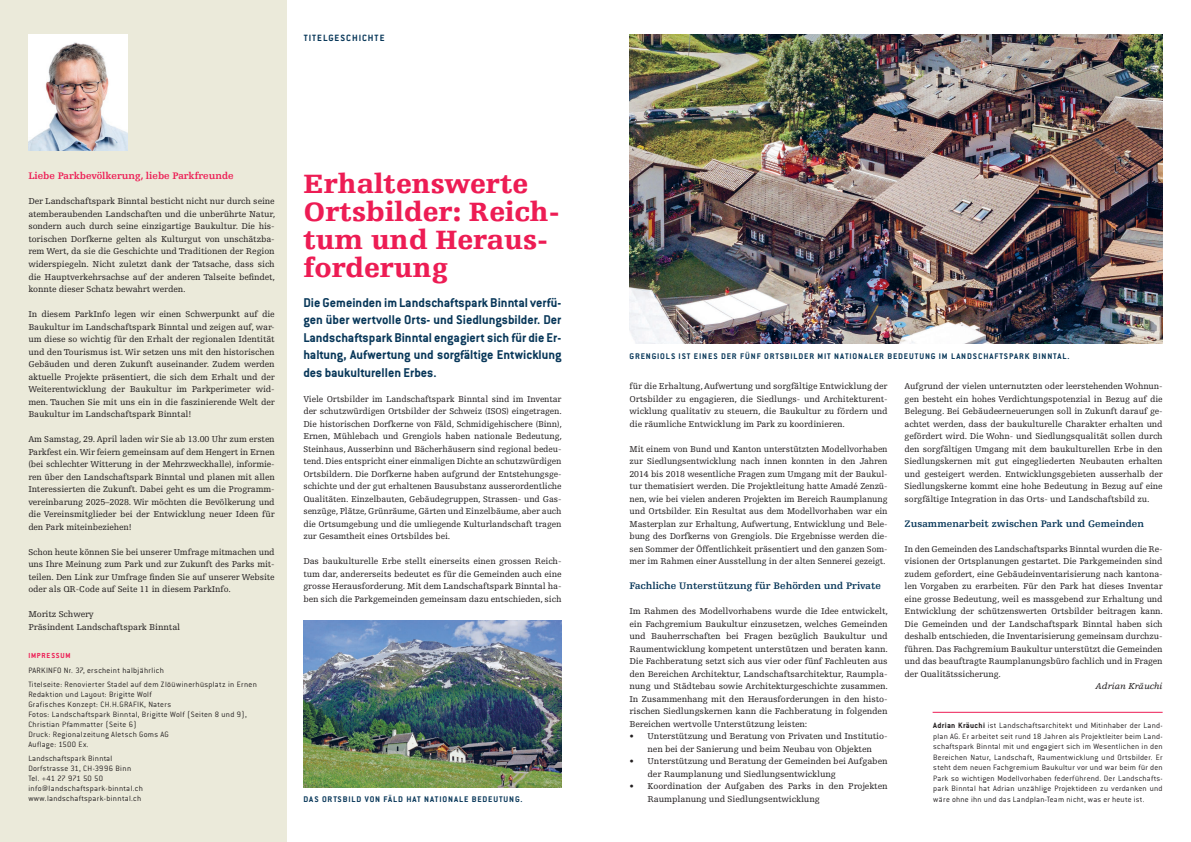
<style>
.page{position:relative;width:1191px;height:842px;background:#fff}
.page>*{position:absolute;margin:0;border:0;box-sizing:border-box;transform-origin:0 0}
.t1{font:900 28px/28px "Egyptienne FLT Std";color:#ed1c54}
.t2{font:700 14px/17.5px "Conduit ITC Std";color:#083759;text-align:justify}
.t3{font:700 10px "Egyptienne FLT Std";color:#083759}
.t4{font:700 10px "Egyptienne FLT Std";color:#ed1c54}
.t5{font:700 10px "Conduit ITC Std";letter-spacing:.1em;color:#083759}
.t6{font:9px/12.5px "Egyptienne FLT Std";letter-spacing:-.01em;color:#231f20;text-align:justify}
.t7{font:700 9px "Conduit ITC Std";letter-spacing:.1em;color:#083759}
.t8{font:italic 9px "Egyptienne FLT Std";letter-spacing:-.01em;color:#231f20}
.t9{font:300 8.5px/10px "Conduit ITC Std";letter-spacing:.035em;color:#231f20}
.t10{font:700 8px "Conduit ITC Std";letter-spacing:.1em;color:#ed1c54}
.s1{font-weight:700}
</style>
<div class="page">
<div style="left:0;top:0;width:286px;height:842px;background:#ebeada"></div>
<img style="left:28px;top:34px;width:100px;height:116px">
<img style="left:629px;top:34px;width:533px;height:309px">
<hr style="left:932px;top:712px;width:230px;height:1px;background:#ed1c54">
<img style="left:303px;top:620px;width:258px;height:167px">
<p class="t5" style="left:304px;top:32px;width:82px">TITELGESCHICHTE</p>
<p class="t4" style="left:28px;top:171px;width:207px">Liebe Parkbevölkerung, liebe Parkfreunde</p>
<p class="t6" style="left:28px;top:195px;width:248px">Der Landschaftspark Binntal besticht nicht nur durch seine atemberaubenden Landschaften und die unberührte Natur, sondern auch durch seine einzigartige Baukultur. Die his&shy;torischen Dorfkerne gelten als Kulturgut von unschätzba&shy;rem Wert, da sie die Geschichte und Traditionen der Region widerspiegeln. Nicht zuletzt dank der Tatsache, dass sich die Hauptverkehrsachse auf der anderen Talseite befindet, konnte dieser Schatz bewahrt werden.</p>
<p class="t6" style="left:28px;top:308px;width:248px">In diesem ParkInfo legen wir einen Schwerpunkt auf die Baukultur im Landschaftspark Binntal und zeigen auf, war&shy;um diese so wichtig für den Erhalt der regionalen Identität und den Tourismus ist. Wir setzen uns mit den historischen Gebäuden und deren Zukunft auseinander. Zudem werden aktuelle Projekte präsentiert, die sich dem Erhalt und der Weiterentwicklung der Baukultur im Parkperimeter wid&shy;men. Tauchen Sie mit uns ein in die faszinierende Welt der Baukultur im Landschaftspark Binntal!</p>
<p class="t6" style="left:28px;top:433px;width:248px">Am Samstag, 29. April laden wir Sie ab 13.00 Uhr zum ersten Parkfest ein. Wir feiern gemeinsam auf dem Hengert in Ernen (bei schlechter Witterung in der Mehrzweckhalle), informie&shy;ren über den Landschaftspark Binntal und planen mit allen Interessierten die Zukunft. Dabei geht es um die Programm&shy;vereinbarung 2025–2028. Wir möchten die Bevölkerung und die Vereinsmitglieder bei der Entwicklung neuer Ideen für den Park miteinbeziehen!</p>
<p class="t6" style="left:28px;top:545px;width:248px">Schon heute können Sie bei unserer Umfrage mitmachen und uns Ihre Meinung zum Park und zur Zukunft des Parks mit&shy;teilen. Den Link zur Umfrage finden Sie auf unserer Website oder als QR-Code auf Seite 11 in diesem ParkInfo.</p>
<p class="t6" style="left:28px;top:608px;width:153px">Moritz Schwery<br>Präsindent Landschaftspark Binntal</p>
<p class="t10" style="left:28px;top:651px;width:44px">IMPRESSUM</p>
<p class="t9" style="left:28px;top:663px;width:230px;line-height:14px">PARKINFO Nr. 37, erscheint halbjährlich<br>Titelseite: Renovierter Stadel auf dem Zlöüwinerhüsplatz in Ernen</p>
<p class="t9" style="left:28px;top:689px;width:220px">Redaktion und Layout: Brigitte Wolf<br>Grafisches Konzept: CH.H.GRAFIK, Naters<br>Fotos: Landschaftspark Binntal, Brigitte Wolf (Seiten 8 und 9), Christian Pfammatter (Seite 6)<br>Druck: Regionalzeitung Aletsch Goms AG<br>Auflage: 1500 Ex.</p>
<p class="t9" style="left:28px;top:753px;width:116px">Landschaftspark Binntal<br>Dorfstrasse 31, CH-3996 Binn<br>Tel. +41 27 971 50 50 info@landschaftspark-binntal.ch www.landschaftspark-binntal.ch</p>
<h1 class="t1" style="left:303px;top:170px;width:258px">Erhaltenswerte<br>Ortsbilder: Reich&shy;tum und Heraus&shy;forderung</h1>
<h2 class="t2" style="left:303px;top:293px;width:259px">Die Gemeinden im Landschaftspark Binntal verfü&shy;gen über wertvolle Orts- und Siedlungsbilder. Der Landschaftspark Binntal engagiert sich für die Er&shy;haltung, Aufwertung und sorgfältige Entwicklung des baukulturellen Erbes.</h2>
<p class="t6" style="left:303px;top:392px;width:260px">Viele Ortsbilder im Landschaftspark Binntal sind im Inventar der schutzwürdigen Ortsbilder der Schweiz (ISOS) eingetragen.<br>Die historischen Dorfkerne von Fäld, Schmidigehischere (Binn), Ernen, Mühlebach und Grengiols haben nationale Bedeutung, Steinhaus, Ausserbinn und Bächerhäusern sind regional bedeu&shy;tend. Dies entspricht einer einmaligen Dichte an schutzwürdigen Ortsbildern. Die Dorfkerne haben aufgrund der Entstehungsge&shy;schichte und der gut erhaltenen Bausubstanz ausserordentliche Qualitäten. Einzelbauten, Gebäudegruppen, Strassen- und Gas&shy;senzüge, Plätze, Grünräume, Gärten und Einzelbäume, aber auch die Ortsumgebung und die umliegende Kulturlandschaft tragen zur Gesamtheit eines Ortsbildes bei.</p>
<p class="t6" style="left:303px;top:555px;width:259px">Das baukulturelle Erbe stellt einerseits einen grossen Reich&shy;tum dar, andererseits bedeutet es für die Gemeinden auch eine grosse Herausforderung. Mit dem Landschaftspark Binntal ha&shy;ben sich die Parkgemeinden gemeinsam dazu entschieden, sich</p>
<p class="t7" style="left:629px;top:351px;width:441px">GRENGIOLS IST EINES DER FÜNF ORTSBILDER MIT NATIONALER BEDEUTUNG IM LANDSCHAFTSPARK BINNTAL.</p>
<p class="t6" style="left:904px;top:380px;width:259px">Aufgrund der vielen unternutzten oder leerstehenden Wohnun&shy;gen besteht ein hohes Verdichtungspotenzial in Bezug auf die Belegung. Bei Gebäudeerneuerungen soll in Zukunft darauf ge&shy;achtet werden, dass der baukulturelle Charakter erhalten und gefördert wird. Die Wohn- und Siedlungsqualität sollen durch den sorgfältigen Umgang mit dem baukulturellen Erbe in den Siedlungskernen mit gut eingegliederten Neubauten erhalten und gesteigert werden. Entwicklungsgebieten ausserhalb der Siedlungskerne kommt eine hohe Bedeutung in Bezug auf eine sorgfältige Integration in das Orts- und Landschaftsbild zu.</p>
<p class="t3" style="left:904px;top:518px;width:241px">Zusammenarbeit zwischen Park und Gemeinden</p>
<p class="t6" style="left:904px;top:543px;width:260px">In den Gemeinden des Landschaftsparks Binntal wurden die Re&shy;visionen der Ortsplanungen gestartet. Die Parkgemeinden sind zudem gefordert, eine Gebäudeinventarisierung nach kantona&shy;len Vorgaben zu erarbeiten. Für den Park hat dieses Inventar eine grosse Bedeutung, weil es massgebend zur Erhaltung und Entwicklung der schützenswerten Ortsbilder beitragen kann.<br>Die Gemeinden und der Landschaftspark Binntal haben sich deshalb entschieden, die Inventarisierung gemeinsam durchzu&shy;führen. Das Fachgremium Baukultur unterstützt die Gemeinden und das beauftragte Raumplanungsbüro fachlich und in Fragen der Qualitätssicherung.</p>
<p class="t8" style="left:1095px;top:681px;width:69px">Adrian Kräuchi</p>
<p class="t9" style="left:933px;top:720px;width:231px;line-height:10.5px;text-align:justify"><span class="s1">Adrian Kräuchi</span> ist Landschaftsarchitekt und Mitinhaber der Land&shy;plan AG. Er arbeitet seit rund 18 Jahren als Projektleiter beim Land&shy;schaftspark Binntal mit und engagiert sich im Wesentlichen in den Bereichen Natur, Landschaft, Raumentwicklung und Ortsbilder. Er steht dem neuen Fachgremium Baukultur vor und war beim für den Park so wichtigen Modellvorhaben federführend. Der Landschafts&shy;park Binntal hat Adrian unzählige Projektideen zu verdanken und</p>
<p class="t6" style="left:629px;top:380px;width:259px">für die Erhaltung, Aufwertung und sorgfältige Entwicklung der Ortsbilder zu engagieren, die Siedlungs- und Architekturent&shy;wicklung qualitativ zu steuern, die Baukultur zu fördern und die räumliche Entwicklung im Park zu koordinieren.</p>
<p class="t6" style="left:629px;top:443px;width:259px">Mit einem von Bund und Kanton unterstützten Modellvorhaben zur Siedlungsentwicklung nach innen konnten in den Jahren 2014 bis 2018 wesentliche Fragen zum Umgang mit der Baukul&shy;tur thematisiert werden. Die Projektleitung hatte Amadé Zenzü&shy;nen, wie bei vielen anderen Projekten im Bereich Raumplanung und Ortsbilder. Ein Resultat aus dem Modellvorhaben war ein Masterplan zur Erhaltung, Aufwertung, Entwicklung und Bele&shy;bung des Dorfkerns von Grengiols. Die Ergebnisse werden die&shy;sen Sommer der Öffentlichkeit präsentiert und den ganzen Som&shy;mer im Rahmen einer Ausstellung in der alten Sennerei gezeigt.</p>
<p class="t3" style="left:629px;top:580px;width:253px">Fachliche Unterstützung für Behörden und Private</p>
<p class="t6" style="left:629px;top:605px;width:260px">Im Rahmen des Modellvorhabens wurde die Idee entwickelt, ein Fachgremium Baukultur einzusetzen, welches Gemeinden und Bauherrschaften bei Fragen bezüglich Baukultur und Raumentwicklung kompetent unterstützen und beraten kann.<br>Die Fachberatung setzt sich aus vier oder fünf Fachleuten aus den Bereichen Architektur, Landschaftsarchitektur, Raumpla&shy;nung und Städtebau sowie Architekturgeschichte zusammen.<br>In Zusammenhang mit den Herausforderungen in den histo&shy;rischen Siedlungskernen kann die Fachberatung in folgenden Bereichen wertvolle Unterstützung leisten:</p>
<p class="t6" style="left:629px;top:730px;width:259px;text-align:center">• Unterstützung und Beratung von Privaten und Institutio&shy;nen bei der Sanierung und beim Neubau von Objekten</p>
<p class="t6" style="left:647px;top:755px;width:241px;text-indent:-18px">• Unterstützung und Beratung der Gemeinden bei Aufgaben der Raumplanung und Siedlungsentwicklung</p>
<p class="t6" style="left:647px;top:780px;width:241px;text-indent:-18px">• Koordination der Aufgaben des Parks in den Projekten<br>Raumplanung und Siedlungsentwicklung</p>
<p class="t7" style="left:303px;top:793px;width:221px">DAS ORTSBILD VON FÄLD HAT NATIONALE BEDEUTUNG.</p>
<p class="t9" style="left:933px;top:794px;width:213px">wäre ohne ihn und das Landplan-Team nicht, was er heute ist.</p>
</div>
